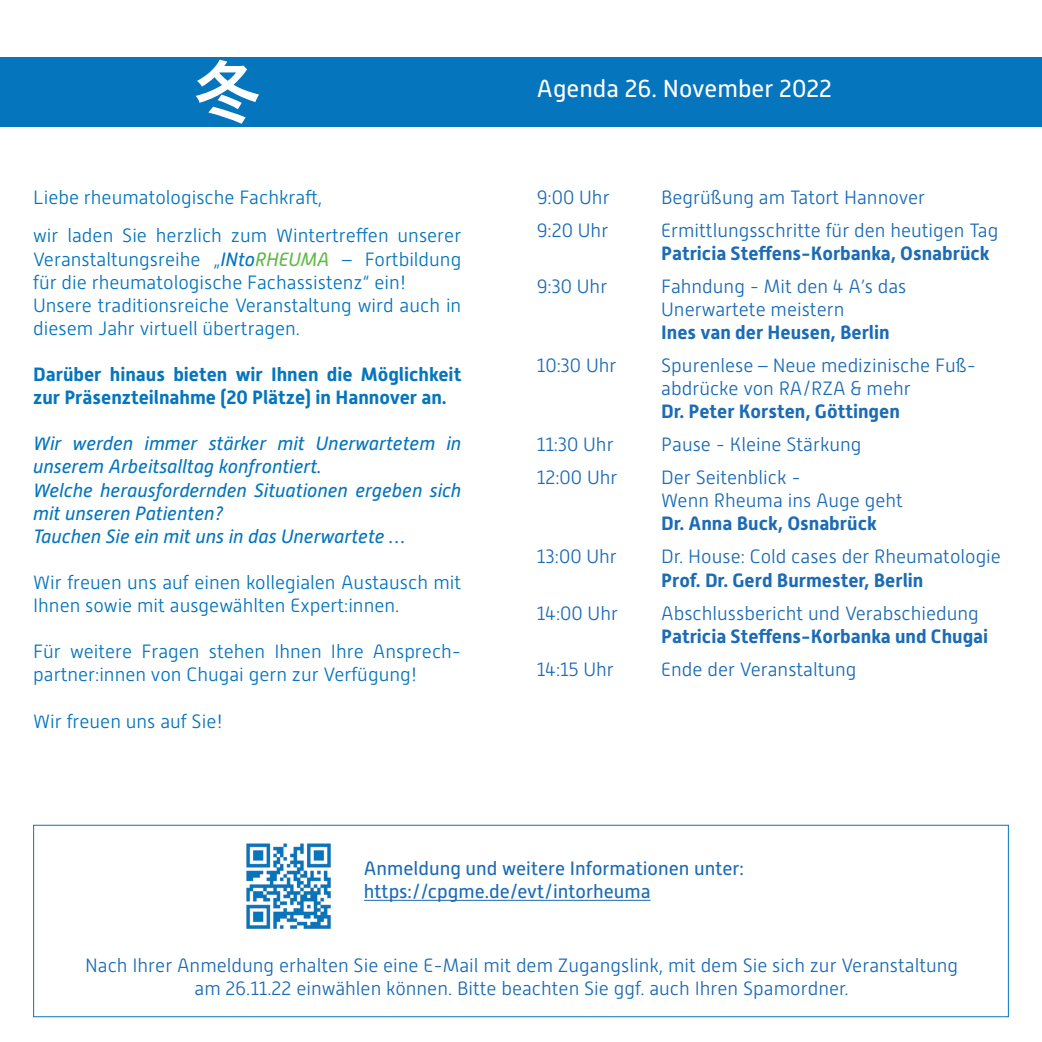
<style>
.page{position:relative;width:1042px;height:1042px;background:#fff}
.page>*{position:absolute;margin:0;border:0;box-sizing:border-box;transform-origin:0 0}
.t1{font:67.55px "Hira Kaku Pro W6";color:#fff}
.t2{font:24.5px "Alwyn New";color:#fff}
.t3{font:300 19.25px/23.1px "Alwyn New";color:#1b6bb5}
.t4{font:300 19.25px/23.1px "Alwyn New";color:#0575bd}
.t5{font:italic 19.25px/23.1px "Alwyn New";color:#0575bd}
.t6{font:700 19.25px "Alwyn New";color:#1b6bb5}
.t7{font:700 19.25px/23.1px "Alwyn New";color:#0575bd}
.t8{font:19.25px/23.1px "Alwyn New";color:#1b6bb5}
.s1{font-weight:400;font-style:italic}
.s2{font-weight:400;font-style:italic;color:#60bb48}
</style>
<div class="page">
<div style="left:0;top:57px;width:1042px;height:69px;background:#0575bd"></div>
<hr style="left:364px;top:900px;width:286px;height:1px;background:#1b6bb5">
<img style="left:246px;top:843px;width:85px;height:86px">
<h1 class="t1" style="left:193px;top:31px;width:69px">冬</h1>
<p class="t4" style="left:33px;top:178px;width:430px;line-height:38.9px">Liebe rheumatologische Fachkraft,<br>wir laden Sie herzlich zum Wintertreffen unserer</p>
<p class="t4" style="left:33px;top:247px;width:430px">Veranstaltungsreihe „<span class="s1">INto</span><span class="s2">RHEUMA</span> – Fortbildung für die rheumatologische Fachassistenz“ ein!<br>Unsere traditionsreiche Veranstaltung wird auch in diesem Jahr virtuell übertragen.</p>
<p class="t7" style="left:33px;top:363px;width:430px">Darüber hinaus bieten wir Ihnen die Möglichkeit zur Präsenzteilnahme (20 Plätze) in Hannover an.</p>
<p class="t5" style="left:33px;top:432px;width:430px">Wir werden immer stärker mit Unerwartetem in unserem Arbeitsalltag konfrontiert.<br>Welche herausfordernden Situationen ergeben sich mit unseren Patienten?<br>Tauchen Sie ein mit uns in das Unerwartete …</p>
<p class="t4" style="left:33px;top:571px;width:430px">Wir freuen uns auf einen kollegialen Austausch mit<br>Ihnen sowie mit ausgewählten Expert:innen.</p>
<p class="t4" style="left:33px;top:640px;width:430px">Für weitere Fragen stehen Ihnen Ihre Ansprech&shy;partner:innen von Chugai gern zur Verfügung!</p>
<p class="t4" style="left:33px;top:709px;width:191px">Wir freuen uns auf Sie!</p>
<p class="t2" style="left:537px;top:75px;width:297px">Agenda 26. November 2022</p>
<p class="t3" style="left:537px;top:185px;width:74px">9:00 Uhr</p>
<p class="t3" style="left:661px;top:185px;width:265px">Begrüßung am Tatort Hannover</p>
<p class="t3" style="left:537px;top:218px;width:73px">9:20 Uhr</p>
<p class="t3" style="left:661px;top:218px;width:339px">Ermittlungsschritte für den heutigen Tag</p>
<p class="t6" style="left:661px;top:242px;width:330px">Patricia Steffens-Korbanka, Osnabrück</p>
<p class="t3" style="left:537px;top:275px;width:72px">9:30 Uhr</p>
<p class="t3" style="left:661px;top:275px;width:247px">Fahndung - Mit den 4 A’s das<br>Unerwartete meistern</p>
<p class="t6" style="left:661px;top:321px;width:230px">Ines van der Heusen, Berlin</p>
<p class="t3" style="left:537px;top:354px;width:81px">10:30 Uhr</p>
<p class="t3" style="left:661px;top:354px;width:316px">Spurenlese – Neue medizinische Fuß&shy;abdrücke von RA/RZA &amp; mehr</p>
<p class="t6" style="left:661px;top:400px;width:240px">Dr. Peter Korsten, Göttingen</p>
<p class="t3" style="left:537px;top:433px;width:78px">11:30 Uhr</p>
<p class="t3" style="left:661px;top:433px;width:202px">Pause - Kleine Stärkung</p>
<p class="t3" style="left:537px;top:466px;width:82px">12:00 Uhr</p>
<p class="t3" style="left:661px;top:466px;width:243px">Der Seitenblick -<br>Wenn Rheuma ins Auge geht</p>
<p class="t6" style="left:661px;top:512px;width:217px">Dr. Anna Buck, Osnabrück</p>
<p class="t3" style="left:537px;top:545px;width:81px">13:00 Uhr</p>
<p class="t3" style="left:661px;top:545px;width:341px">Dr. House: Cold cases der Rheumatologie</p>
<p class="t6" style="left:661px;top:569px;width:264px">Prof. Dr. Gerd Burmester, Berlin</p>
<p class="t3" style="left:537px;top:601px;width:83px">14:00 Uhr</p>
<p class="t3" style="left:661px;top:601px;width:319px">Abschlussbericht und Verabschiedung</p>
<p class="t6" style="left:661px;top:625px;width:329px">Patricia Steffens-Korbanka und Chugai</p>
<p class="t3" style="left:537px;top:657px;width:78px">14:15 Uhr</p>
<p class="t3" style="left:661px;top:657px;width:197px">Ende der Veranstaltung</p>
<p class="t8" style="left:364px;top:856px;width:381px">Anmeldung und weitere Informationen unter: https://cpgme.de/evt/intorheuma</p>
<p class="t3" style="left:85px;top:954px;width:874px;text-align:center">Nach Ihrer Anmeldung erhalten Sie eine E-Mail mit dem Zugangslink, mit dem Sie sich zur Veranstaltung am 26.11.22 einwählen können. Bitte beachten Sie ggf. auch Ihren Spamordner.</p>
</div>
